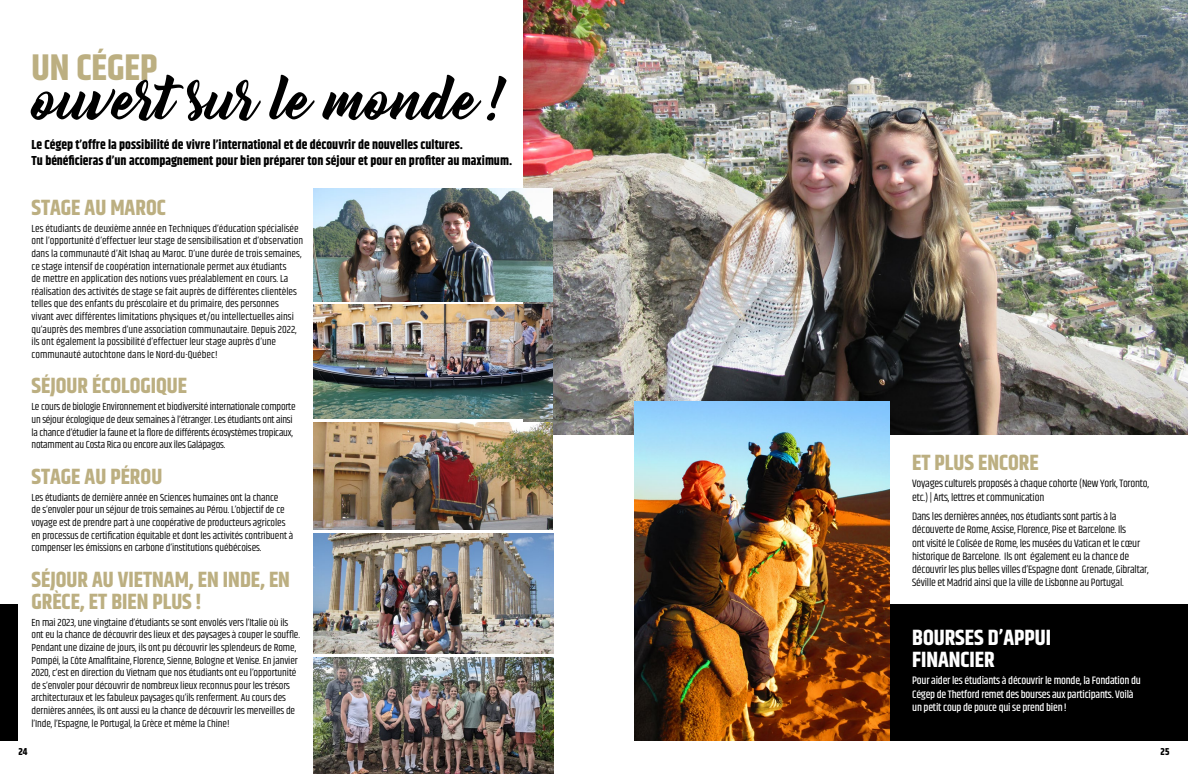
<style>
.page{position:relative;width:1188px;height:774px;background:#fff}
.page>*{position:absolute;margin:0;border:0;box-sizing:border-box;transform-origin:0 0}
.t1{font:54.5px "Bernadette";color:#000}
.t2{font:700 37px "Khand";color:#bcaf81}
.t3{font:700 22px/22px "Khand";color:#bcaf81}
.t4{font:700 22px/22px "Khand";color:#fff}
.t5{font:700 13px/15.6px "Khand";color:#000}
.t6{font:11px/13.2px "Khand";letter-spacing:-.02em;color:#000}
.t7{font:500 11px/13.2px "Khand";letter-spacing:-.02em;color:#fff}
.t8{font:10.5px/12.6px "Khand";letter-spacing:-.01em;color:#000}
.t9{font:700 10px "Khand";color:#000}
</style>
<div class="page">
<img style="left:523px;top:0;width:665px;height:435px">
<div style="left:850px;top:605px;width:338px;height:136px;background:#000"></div>
<img style="left:635px;top:401px;width:255px;height:340px">
<img style="left:313px;top:188px;width:239px;height:113px">
<img style="left:313px;top:423px;width:239px;height:107px">
<img style="left:313px;top:305px;width:239px;height:114px">
<img style="left:313px;top:533px;width:241px;height:120px">
<img style="left:313px;top:657px;width:241px;height:117px">
<div style="left:0;top:605px;width:18px;height:136px;background:#000"></div>
<h2 class="t2" style="left:32px;top:41px;width:127px">UN CÉGEP</h2>
<h1 class="t1" style="left:35px;top:56px;width:481px">ouvert sur le monde!</h1>
<p class="t5" style="left:32px;top:137px;width:482px">Le Cégep t’offre la possibilité de vivre l’international et de découvrir de nouvelles cultures.<br>Tu bénéficieras d’un accompagnement pour bien préparer ton séjour et pour en profiter au maximum.</p>
<h3 class="t3" style="left:32px;top:197px;width:136px">STAGE AU MAROC</h3>
<p class="t8" style="left:32px;top:223px;width:273px">Les étudiants de deuxième année en Techniques d’éducation spécialisée ont l’opportunité d’effectuer leur stage de sensibilisation et d’observation dans la communauté d’Aït Ishaq au Maroc. D’une durée de trois semaines, ce stage intensif de coopération internationale permet aux étudiants<br>de mettre en application des notions vues préalablement en cours. La réalisation des activités de stage se fait auprès de différentes clientèles telles que des enfants du préscolaire et du primaire, des personnes vivant avec différentes limitations physiques et/ou intellectuelles ainsi qu’auprès des membres d’une association communautaire. Depuis 2022, ils ont également la possibilité d’effectuer leur stage auprès d’une communauté autochtone dans le Nord-du-Québec!</p>
<h3 class="t3" style="left:32px;top:376px;width:157px">SÉJOUR ÉCOLOGIQUE</h3>
<p class="t8" style="left:32px;top:401px;width:266px">Le cours de biologie Environnement et biodiversité internationale comporte un séjour écologique de deux semaines à l’étranger. Les étudiants ont ainsi la chance d’étudier la faune et la flore de différents écosystèmes tropicaux, notamment au Costa Rica ou encore aux îles Galápagos.</p>
<h3 class="t3" style="left:32px;top:466px;width:132px">STAGE AU PÉROU</h3>
<p class="t8" style="left:32px;top:492px;width:263px">Les étudiants de dernière année en Sciences humaines ont la chance<br>de s’envoler pour un séjour de trois semaines au Pérou. L’objectif de ce voyage est de prendre part à une coopérative de producteurs agricoles en processus de certification équitable et dont les activités contribuent à compenser les émissions en carbone d’institutions québécoises.</p>
<h3 class="t3" style="left:32px;top:569px;width:260px">SÉJOUR AU VIETNAM, EN INDE, EN<br>GRÈCE, ET BIEN PLUS !</h3>
<p class="t8" style="left:32px;top:617px;width:270px">En mai 2023, une vingtaine d’étudiants se sont envolés vers l’Italie où ils ont eu la chance de découvrir des lieux et des paysages à couper le souffle.<br>Pendant une dizaine de jours, ils ont pu découvrir les splendeurs de Rome, Pompéi, la Côte Amalfitaine, Florence, Sienne, Bologne et Venise. En janvier 2020, c’est en direction du Vietnam que nos étudiants ont eu l’opportunité de s’envoler pour découvrir de nombreux lieux reconnus pour les trésors architecturaux et les fabuleux paysages qu’ils renferment. Au cours des dernières années, ils ont aussi eu la chance de découvrir les merveilles de l’Inde, l’Espagne, le Portugal, la Grèce et même la Chine!</p>
<h3 class="t4" style="left:912px;top:627px;width:140px">BOURSES D’APPUI<br>FINANCIER</h3>
<h3 class="t3" style="left:912px;top:452px;width:128px">ET PLUS ENCORE</h3>
<p class="t6" style="left:912px;top:478px;width:238px">Voyages culturels proposés à chaque cohorte (New York, Toronto, etc.) | Arts, lettres et communication</p>
<p class="t6" style="left:912px;top:511px;width:238px">Dans les dernières années, nos étudiants sont partis à la découverte de Rome, Assise, Florence, Pise et Barcelone. Ils<br>ont visité le Colisée de Rome, les musées du Vatican et le cœur historique de Barcelone. Ils ont également eu la chance de découvrir les plus belles villes d’Espagne dont Grenade, Gibraltar, Séville et Madrid ainsi que la ville de Lisbonne au Portugal.</p>
<p class="t7" style="left:912px;top:675px;width:230px">Pour aider les étudiants à découvrir le monde, la Fondation du<br>Cégep de Thetford remet des bourses aux participants. Voilà un petit coup de pouce qui se prend bien!</p>
<p class="t9" style="left:18px;top:744px;width:11px">24</p>
<p class="t9" style="left:1161px;top:744px;width:10px">25</p>
</div>
